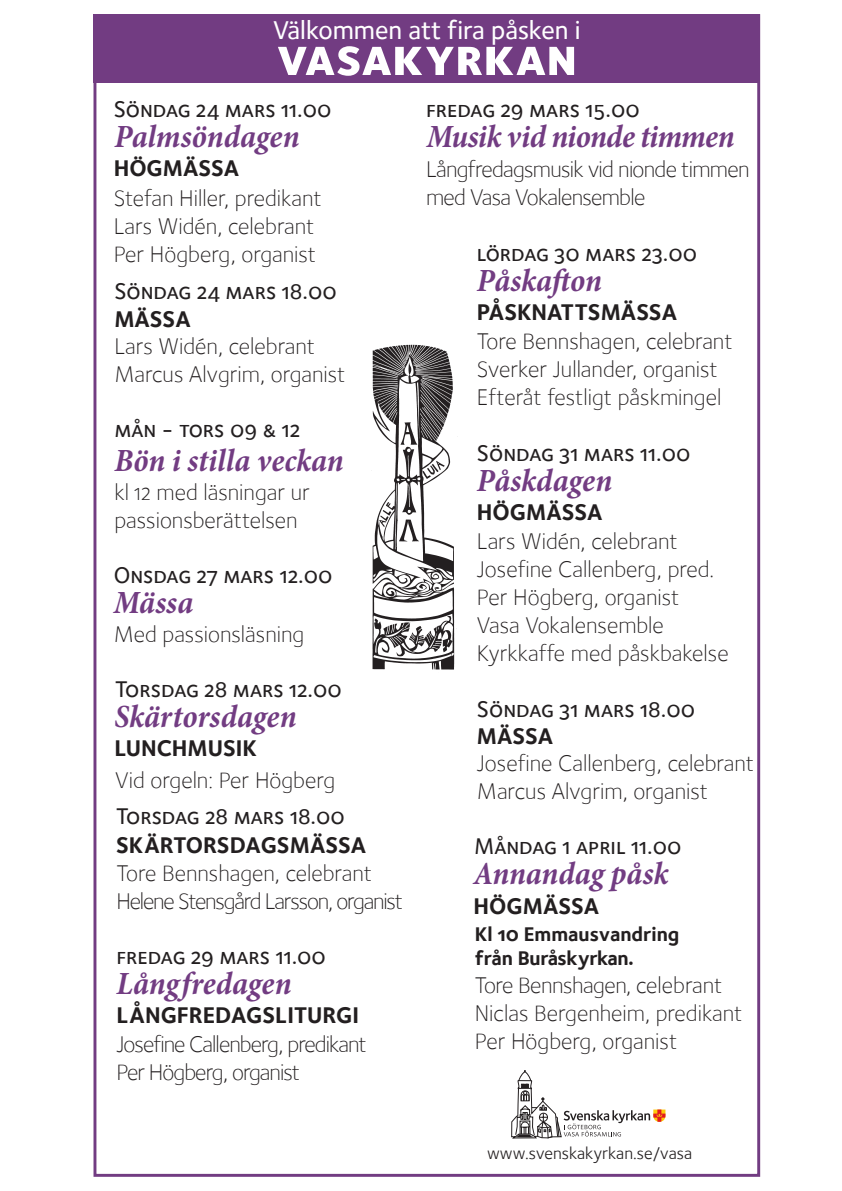
<style>
.page{position:relative;width:842px;height:1191px;background:#fff}
.page>*{position:absolute;margin:0;border:0;box-sizing:border-box;transform-origin:0 0}
.t1{font:52.9px "Foundry Sterling Extra Bld Expert";color:#fff}
.t2{font:italic 700 condensed 32.7px "Minion Pro";letter-spacing:-.005em;color:#723c82}
.t3{font:500 26.5px "Foundry Sterling";color:#fff}
.t4{font:23.3px/28px "Foundry Sterling Light OSF";color:#231f20}
.t5{font:23.3px "Foundry Sterling Medium Expert";color:#231f20}
.t6{font:23.3px "Foundry Sterling Bold OSF";color:#231f20}
.t7{font:23.3px "Foundry Sterling Light OSF";letter-spacing:-.03em;color:#231f20}
.t8{font:23.3px "Foundry Sterling Light OSF";letter-spacing:-.04em;color:#231f20}
.t9{font:23.3px "Foundry Sterling Light OSF";letter-spacing:-.05em;color:#231f20}
.t10{font:20.3px "Foundry Sterling Bold OSF";color:#231f20}
.t11{font:20.3px "Foundry Sterling Bold OSF";letter-spacing:-.02em;color:#231f20}
.t12{font:17.4px "Foundry Sterling Book OSF";color:#231f20}
</style>
<div class="page">
<img style="left:371px;top:344px;width:87px;height:326px">
<div style="left:94px;top:14px;width:666px;height:68px;background:#723c82"></div>
<svg style="left:511px;top:1070px;width:154px;height:68px"></svg>
<p class="t3" style="left:273px;top:15px;width:309px">Välkommen att fira påsken i</p>
<p class="t1" style="left:277px;top:24px;width:302px">vasakyrkan</p>
<p class="t5" style="left:114px;top:96px;width:219px">Söndag 24 mars 11.00</p>
<p class="t2" style="left:114px;top:114px;width:187px">Palmsöndagen</p>
<p class="t4" style="left:114px;top:184px;width:209px">Stefan Hiller, predikant</p>
<p class="t4" style="left:114px;top:212px;width:202px">Lars Widén, celebrant</p>
<p class="t4" style="left:114px;top:240px;width:204px">Per Högberg, organist</p>
<p class="t6" style="left:114px;top:154px;width:127px">HÖGMÄSSA</p>
<p class="t5" style="left:114px;top:278px;width:224px">Söndag 24 mars 18.00</p>
<p class="t4" style="left:114px;top:332px;width:202px">Lars Widén, celebrant</p>
<p class="t4" style="left:114px;top:360px;width:233px">Marcus Alvgrim, organist</p>
<p class="t6" style="left:114px;top:305px;width:78px">MÄSSA</p>
<p class="t5" style="left:114px;top:415px;width:187px">mån - tors 09 &amp; 12</p>
<p class="t2" style="left:114px;top:437px;width:231px">Bön i stilla veckan</p>
<p class="t4" style="left:114px;top:478px;width:197px">kl 12 med läsningar ur</p>
<p class="t4" style="left:114px;top:506px;width:185px">passionsberättelsen</p>
<p class="t5" style="left:114px;top:562px;width:220px">Onsdag 27 mars 12.00</p>
<p class="t2" style="left:114px;top:579px;width:81px">Mässa</p>
<p class="t4" style="left:114px;top:620px;width:192px">Med passionsläsning</p>
<p class="t5" style="left:115px;top:675px;width:228px">Torsdag 28 mars 12.00</p>
<p class="t2" style="left:114px;top:694px;width:184px">Skärtorsdagen</p>
<p class="t6" style="left:114px;top:734px;width:144px">LUNCHMUSIK</p>
<p class="t4" style="left:115px;top:765px;width:221px">Vid orgeln: Per Högberg</p>
<p class="t5" style="left:116px;top:802px;width:230px">Torsdag 28 mars 18.00</p>
<p class="t6" style="left:116px;top:831px;width:252px">SKÄRTORSDAGSMÄSSA</p>
<p class="t4" style="left:116px;top:859px;width:257px">Tore Bennshagen, celebrant</p>
<p class="t9" style="left:116px;top:888px;width:288px">Helene Stensgård Larsson, organist</p>
<p class="t5" style="left:116px;top:943px;width:211px">fredag 29 mars 11.00</p>
<p class="t2" style="left:116px;top:960px;width:177px">Långfredagen</p>
<p class="t8" style="left:116px;top:1031px;width:252px">Josefine Callenberg, predikant</p>
<p class="t8" style="left:116px;top:1059px;width:185px">Per Högberg, organist</p>
<p class="t6" style="left:116px;top:1001px;width:244px">LÅNGFREDAGSLITURGI</p>
<p class="t5" style="left:426px;top:96px;width:215px">fredag 29 mars 15.00</p>
<p class="t7" style="left:426px;top:156px;width:325px">Långfredagsmusik vid nionde timmen</p>
<p class="t7" style="left:426px;top:184px;width:221px">med Vasa Vokalensemble</p>
<p class="t2" style="left:427px;top:114px;width:309px">Musik vid nionde timmen</p>
<p class="t5" style="left:477px;top:239px;width:222px">lördag 30 mars 23.00</p>
<p class="t2" style="left:477px;top:257px;width:127px">Påskafton</p>
<p class="t4" style="left:477px;top:327px;width:257px">Tore Bennshagen, celebrant</p>
<p class="t4" style="left:477px;top:355px;width:242px">Sverker Jullander, organist</p>
<p class="t4" style="left:477px;top:383px;width:246px">Efteråt festligt påskmingel</p>
<p class="t6" style="left:477px;top:298px;width:202px">PÅSKNATTSMÄSSA</p>
<p class="t5" style="left:477px;top:439px;width:215px">Söndag 31 mars 11.00</p>
<p class="t2" style="left:477px;top:458px;width:137px">Påskdagen</p>
<p class="t4" style="left:477px;top:527px;width:202px">Lars Widén, celebrant</p>
<p class="t4" style="left:477px;top:555px;width:239px">Josefine Callenberg, pred.</p>
<p class="t4" style="left:477px;top:583px;width:204px">Per Högberg, organist</p>
<p class="t4" style="left:477px;top:611px;width:188px">Vasa Vokalensemble</p>
<p class="t4" style="left:477px;top:639px;width:253px">Kyrkkaffe med påskbakelse</p>
<p class="t6" style="left:477px;top:498px;width:127px">HÖGMÄSSA</p>
<p class="t5" style="left:477px;top:695px;width:220px">Söndag 31 mars 18.00</p>
<p class="t4" style="left:477px;top:749px;width:279px">Josefine Callenberg, celebrant</p>
<p class="t4" style="left:477px;top:777px;width:233px">Marcus Alvgrim, organist</p>
<p class="t6" style="left:477px;top:722px;width:78px">MÄSSA</p>
<p class="t5" style="left:474px;top:833px;width:209px">Måndag 1 april 11.00</p>
<p class="t2" style="left:474px;top:851px;width:196px">Annandag påsk</p>
<p class="t10" style="left:475px;top:922px;width:206px">Kl 10 Emmausvandring</p>
<p class="t11" style="left:475px;top:946px;width:161px">från Buråskyrkan.</p>
<p class="t4" style="left:475px;top:971px;width:269px">Tore Bennshagen, celebrant<br>Niclas Bergenheim, predikant</p>
<p class="t4" style="left:475px;top:1027px;width:204px">Per Högberg, organist</p>
<p class="t6" style="left:474px;top:892px;width:127px">HÖGMÄSSA</p>
<p class="t12" style="left:487px;top:1143px;width:207px">www.svenskakyrkan.se/vasa</p>
</div>
